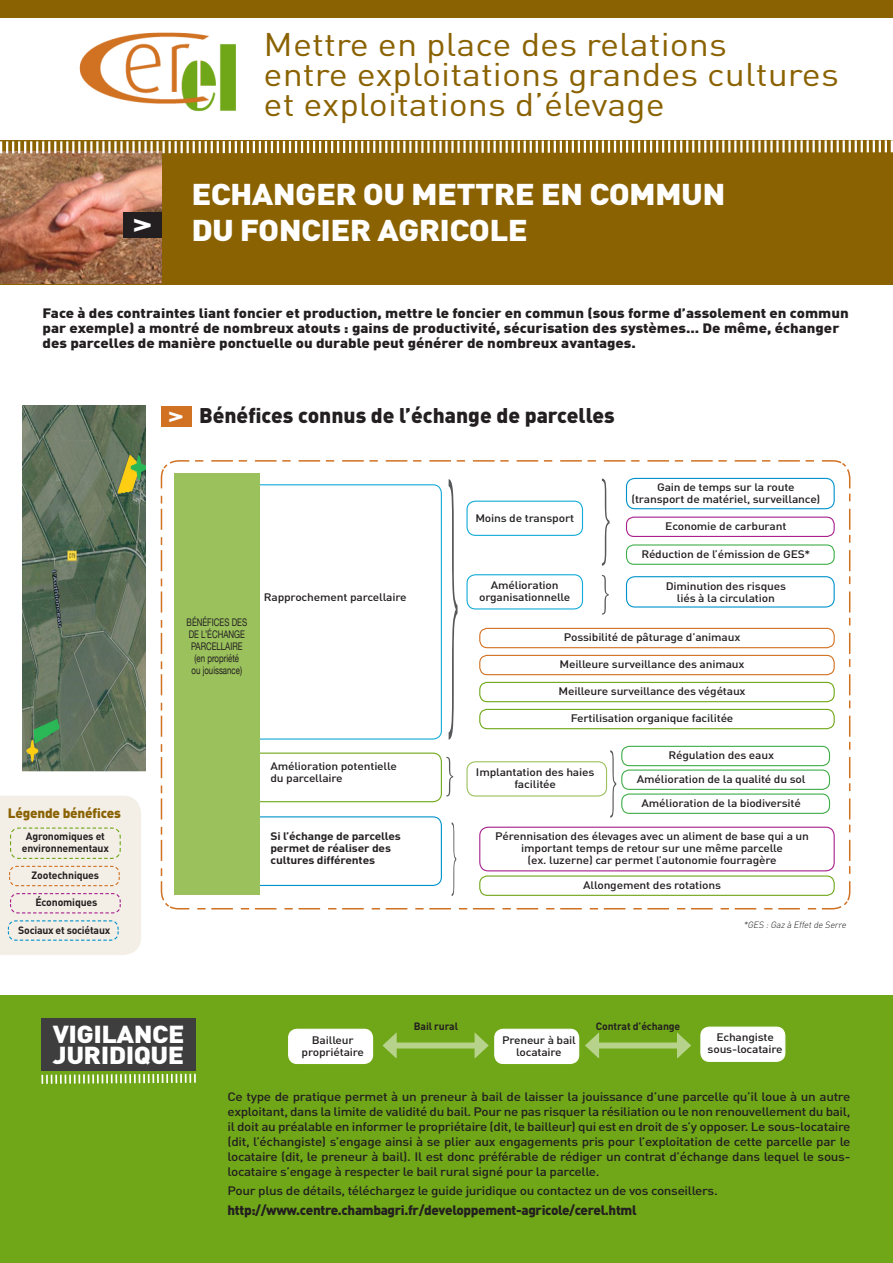
<style>
.page{position:relative;width:893px;height:1263px;background:#fff}
.page>*{position:absolute;margin:0;border:0;box-sizing:border-box;transform-origin:0 0}
.t1{font:32.4px/30px "DIN Pro";color:#8a6202;scale:1.11 1}
.t2{font:900 29.7px/36px "DIN Pro";letter-spacing:-.02em;color:#fff;scale:1.11 1}
.t3{font:700 27px "DIN Pro";color:#fff;scale:1.5 1}
.t4{font:900 24.3px/21px "DIN Pro";letter-spacing:-.02em;color:#fff;scale:1.11 1}
.t5{font:900 21px "DIN Pro";color:#231f20}
.t6{font:900 13.5px/15px "DIN Pro";color:#231f20;scale:1.11 1}
.t7{font:900 13.5px "DIN Pro";letter-spacing:-.025em;color:#231f20}
.t8{font:900 13.5px "DIN Pro";letter-spacing:-.015em;color:#8a6202}
.t9{font:500 12.15px/15px "DIN Pro";letter-spacing:-.025em;color:#231f20;text-align:justify;scale:1.11 1}
.t10{font:500 10.8px/12px "DIN Pro";letter-spacing:-.015em;color:#231f20;text-align:center;scale:1.11 1}
.t11{font:700 10.8px/12px "DIN Pro";letter-spacing:-.015em;color:#231f20;scale:1.11 1}
.t12{font:700 10.5px/12px "DIN Pro";letter-spacing:-.015em;color:#231f20;text-align:center}
.t13{font:10.5px/12px "Helvetica Neue";color:#231f20;text-align:center;scale:.75 1}
.t14{font:italic 300 9px "DIN Pro";color:#231f20}
.s1{font-weight:700;font-size:21.6px;color:#fff}
</style>
<div class="page">
<div style="left:0;top:995px;width:893px;height:268px;background:#70a718"></div>
<div style="left:0;top:0;width:893px;height:17px;background:#8a6202"></div>
<img style="left:79px;top:32px;width:157px;height:80px">
<div style="left:0;top:140px;width:893px;height:145px;background:#8a6202"></div>
<img style="left:0;top:153px;width:162px;height:131px">
<img style="left:23px;top:406px;width:122px;height:366px">
<svg style="left:0;top:140px;width:893px;height:13px"></svg>
<div style="left:123px;top:213px;width:39px;height:25px;background:#231f20"></div>
<div style="left:161px;top:406px;width:30px;height:21px;background:#d17122"></div>
<div style="left:41px;top:1018px;width:155px;height:52px;background:#3e3e3f"></div>
<svg style="left:41px;top:1074px;width:155px;height:10px"></svg>
<svg style="left:160px;top:460px;width:691px;height:450px"></svg>
<svg style="left:259px;top:816px;width:183px;height:70px"></svg>
<svg style="left:259px;top:484px;width:183px;height:256px"></svg>
<div style="left:174px;top:473px;width:85px;height:422px;background:#9bc15d"></div>
<svg style="left:449px;top:479px;width:9px;height:261px"></svg>
<svg style="left:259px;top:752px;width:194px;height:51px"></svg>
<svg style="left:452px;top:822px;width:4px;height:74px"></svg>
<div style="left:466px;top:501px;width:117px;height:35px;border:1px solid #13abd7;border-radius:9px"></div>
<svg style="left:602px;top:478px;width:8px;height:88px"></svg>
<div style="left:626px;top:478px;width:209px;height:31px;border:1px solid #0093cb;border-radius:9px"></div>
<div style="left:466px;top:574px;width:117px;height:35px;border:1px solid #13abd7;border-radius:9px"></div>
<div style="left:626px;top:517px;width:209px;height:20px;border:1px solid #a8218e;border-radius:8px"></div>
<div style="left:626px;top:544px;width:209px;height:21px;border:1px solid #40ae49;border-radius:8px"></div>
<div style="left:626px;top:576px;width:209px;height:31px;border:1px solid #0093cb;border-radius:9px"></div>
<svg style="left:602px;top:575px;width:7px;height:40px"></svg>
<div style="left:479px;top:628px;width:356px;height:20px;border:1px solid #d17122;border-radius:8px"></div>
<div style="left:479px;top:655px;width:356px;height:20px;border:1px solid #d17122;border-radius:8px"></div>
<div style="left:479px;top:709px;width:356px;height:20px;border:1px solid #70a718;border-radius:8px"></div>
<div style="left:479px;top:682px;width:356px;height:20px;border:1px solid #70a718;border-radius:8px"></div>
<div style="left:466px;top:761px;width:141px;height:35px;border:1px solid #9bc15d;border-radius:9px"></div>
<div style="left:621px;top:746px;width:209px;height:20px;border:1px solid #40ae49;border-radius:8px"></div>
<div style="left:621px;top:769px;width:209px;height:21px;border:1px solid #40ae49;border-radius:8px"></div>
<div style="left:621px;top:793px;width:209px;height:21px;border:1px solid #40ae49;border-radius:8px"></div>
<svg style="left:610px;top:750px;width:6px;height:68px"></svg>
<div style="left:479px;top:827px;width:356px;height:44px;border:1px solid #a8218e;border-radius:9px"></div>
<div style="left:479px;top:875px;width:356px;height:21px;border:1px solid #70a718;border-radius:8px"></div>
<div style="left:289px;top:1029px;width:84px;height:34px;background:#fff;border-radius:9px"></div>
<div style="left:288px;top:1029px;width:85px;height:35px;border:1px solid #fff;border-radius:9px"></div>
<div style="left:495px;top:1029px;width:84px;height:34px;background:#fff;border-radius:9px"></div>
<div style="left:494px;top:1029px;width:85px;height:35px;border:1px solid #fff;border-radius:9px"></div>
<div style="left:701px;top:1027px;width:84px;height:34px;background:#fff;border-radius:9px"></div>
<div style="left:700px;top:1026px;width:85px;height:36px;border:1px solid #fff;border-radius:9px"></div>
<div style="left:391px;top:1042px;width:89px;height:6px;background:#b7d28b"></div>
<svg style="left:382px;top:1032px;width:15px;height:25px"></svg>
<svg style="left:475px;top:1033px;width:14px;height:24px"></svg>
<div style="left:594px;top:1042px;width:88px;height:6px;background:#b7d28b"></div>
<svg style="left:585px;top:1032px;width:14px;height:25px"></svg>
<svg style="left:677px;top:1032px;width:14px;height:25px"></svg>
<svg style="left:0;top:796px;width:141px;height:159px;background:#efebe2"></svg>
<h3 class="t3" style="left:131px;top:205px;width:16px">&gt;</h3>
<h1 class="t1" style="left:264px;top:28px;width:520px">Mettre en place des relations<br>entre exploitations grandes cultures et exploitations d’élevage</h1>
<h2 class="t2" style="left:191px;top:175px;width:483px">ECHANGER OU METTRE EN COMMUN<br>DU FONCIER AGRICOLE</h2>
<p class="t6" style="left:43px;top:305px;width:728px">Face à des contraintes liant foncier et production, mettre le foncier en commun (sous forme d’assolement en commun par exemple) a montré de nombreux atouts : gains de productivité, sécurisation des systèmes... De même, échanger des parcelles de manière ponctuelle ou durable peut générer de nombreux avantages.</p>
<h3 class="t5" style="left:167px;top:401px;width:449px"><span class="s1">&gt;</span> Bénéfices connus de l’échange de parcelles</h3>
<p class="t10" style="left:631px;top:481px;width:172px">Gain de temps sur la route (transport de matériel, surveillance)</p>
<p class="t8" style="left:8px;top:803px;width:115px">Légende bénéfices</p>
<p class="t12" style="left:22px;top:829px;width:89px">Agronomiques et environnementaux</p>
<p class="t12" style="left:32px;top:869px;width:69px">Zootechniques</p>
<p class="t12" style="left:35px;top:896px;width:64px">Économiques</p>
<p class="t12" style="left:18px;top:923px;width:94px">Sociaux et sociétaux</p>
<p class="t13" style="left:187px;top:617px;width:82px">BÉNÉFICES DES<br>DE L’ÉCHANGE<br>PARCELLAIRE (en propriété<br>ou jouissance)</p>
<p class="t10" style="left:264px;top:591px;width:130px">Rapprochement parcellaire</p>
<p class="t10" style="left:270px;top:760px;width:115px;text-align:left">Amélioration potentielle du parcellaire</p>
<p class="t11" style="left:270px;top:830px;width:119px">Si l’échange de parcelles permet de réaliser des cultures différentes</p>
<p class="t10" style="left:475px;top:511px;width:91px">Moins de transport</p>
<p class="t10" style="left:665px;top:520px;width:111px">Economie de carburant</p>
<p class="t10" style="left:641px;top:547px;width:154px">Réduction de l’émission de GES*</p>
<p class="t10" style="left:666px;top:579px;width:110px">Diminution des risques liés à la circulation</p>
<p class="t10" style="left:564px;top:631px;width:161px">Possibilité de pâturage d’animaux</p>
<p class="t10" style="left:560px;top:658px;width:168px">Meilleure surveillance des animaux</p>
<p class="t10" style="left:479px;top:579px;width:84px">Amélioration organisationnelle</p>
<p class="t10" style="left:559px;top:685px;width:170px">Meilleure surveillance des végétaux</p>
<p class="t10" style="left:571px;top:712px;width:148px">Fertilisation organique facilitée</p>
<p class="t10" style="left:637px;top:743px;width:153px;line-height:23.7px">Régulation des eaux<br>Amélioration de la qualité du sol</p>
<p class="t10" style="left:642px;top:796px;width:145px">Amélioration de la biodiversité</p>
<p class="t10" style="left:495px;top:830px;width:284px">Pérennisation des élevages avec un aliment de base qui a un important temps de retour sur une même parcelle<br>(ex. luzerne) car permet l’autonomie fourragère</p>
<p class="t10" style="left:583px;top:878px;width:126px">Allongement des rotations</p>
<p class="t10" style="left:476px;top:766px;width:108px">Implantation des haies facilitée</p>
<p class="t14" style="left:743px;top:918px;width:106px">*GES :Gazà Effetde Serre</p>
<h3 class="t4" style="left:53px;top:1022px;width:120px">VIGILANCE<br>JURIDIQUE</h3>
<p class="t12" style="left:414px;top:1019px;width:46px">Bail rural</p>
<p class="t12" style="left:596px;top:1020px;width:86px">Contrat d’échange</p>
<p class="t10" style="left:302px;top:1033px;width:58px">Bailleur propriétaire</p>
<p class="t10" style="left:502px;top:1033px;width:68px">Preneur à bail locataire</p>
<p class="t10" style="left:708px;top:1031px;width:69px">Echangiste sous-locataire</p>
<p class="t9" style="left:227px;top:1089px;width:563px">Ce type de pratique permet à un preneur à bail de laisser la jouissance d’une parcelle qu’il loue à un autre exploitant, dans la limite de validité du bail. Pour ne pas risquer la résiliation ou le non renouvellement du bail, il doit au préalable en informer le propriétaire (dit, le bailleur) qui est en droit de s’y opposer. Le sous-locataire (dit, l’échangiste) s’engage ainsi à se plier aux engagements pris pour l’exploitation de cette parcelle par le locataire (dit, le preneur à bail). Il est donc préférable de rédiger un contrat d’échange dans lequel le sous&shy;locataire s’engage à respecter le bail rural signé pour la parcelle.</p>
<p class="t9" style="left:227px;top:1183px;width:443px">Pour plus de détails, téléchargez le guide juridique ou contactez un de vos conseillers.</p>
<p class="t7" style="left:227px;top:1200px;width:411px">http://www.centre.chambagri.fr/developpement-agricole/cerel.html</p>
</div>
